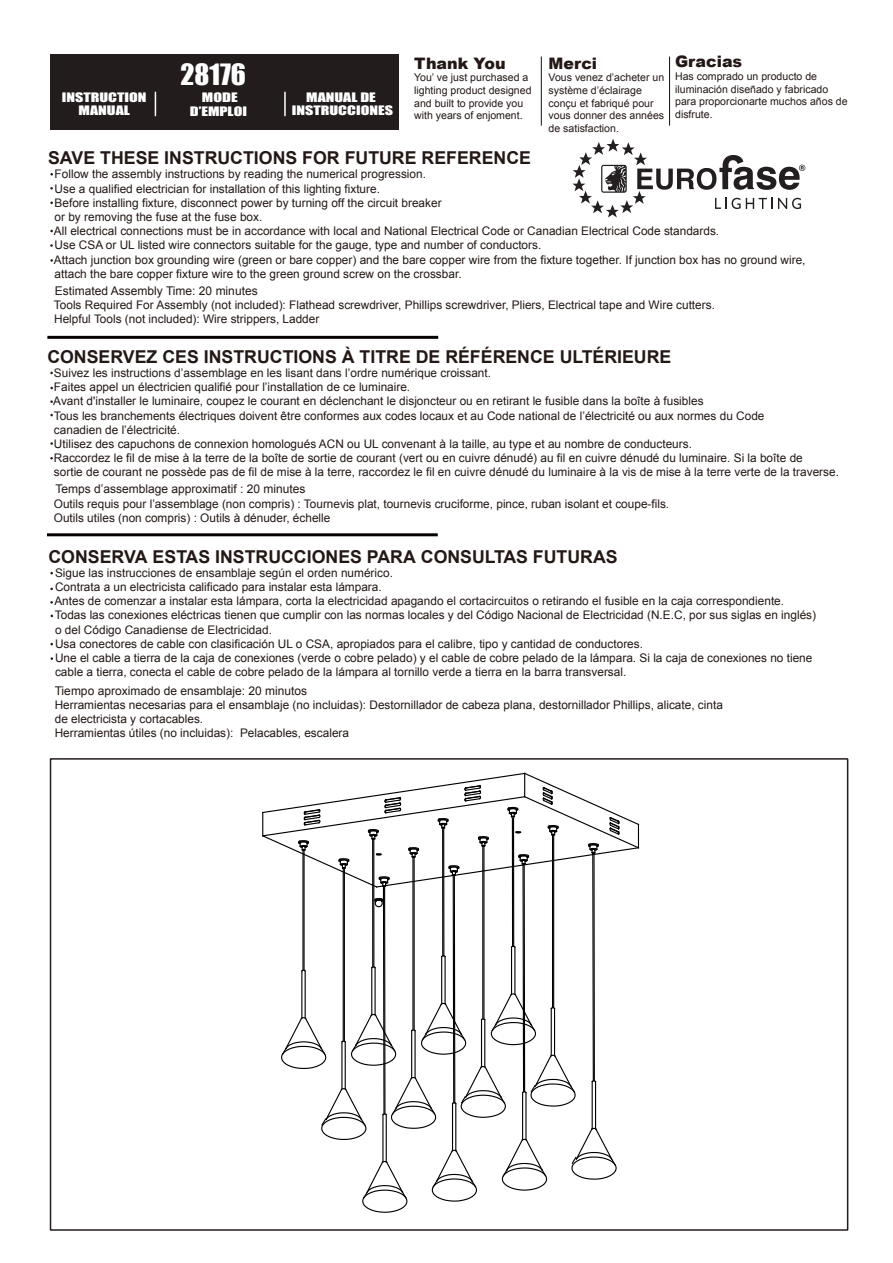
<style>
.page{position:relative;width:893px;height:1263px;background:#fff}
.page>*{position:absolute;margin:0;border:0;box-sizing:border-box;transform-origin:0 0}
.t1{font:27px "Impact";color:#fff}
.t2{font:700 19.95px "Arial";color:#fbfafa;scale:1.82 1}
.t3{font:700 17.7px "Arial";color:#231815}
.t4{font:900 15.9px "Arial";color:#231815}
.t5{font:12px "Arial";color:#231815}
.t6{font:12px/13.5px "Impact";color:#fff;text-align:center;scale:1.34 1}
.t7{font:11.85px/14.2px "Arial";color:#231815}
.t8{font:10.5px/12.6px "Arial";color:#231815}
</style>
<div class="page">
<div style="left:50px;top:758px;width:798px;height:473px;border:2px solid #231c1d"></div>
<hr style="left:47px;top:336px;width:391px;height:3px;background:#080101">
<hr style="left:47px;top:533px;width:391px;height:3px;background:#080101">
<hr style="left:541px;top:57px;width:1px;height:69px;background:#231f20">
<hr style="left:669px;top:57px;width:1px;height:69px;background:#231f20">
<div style="left:50px;top:54px;width:348px;height:76px;background:#231c1d"></div>
<svg style="left:155px;top:92px;width:1px;height:24px"></svg>
<hr style="left:284px;top:92px;width:2px;height:24px;background:#fff">
<svg style="left:572px;top:139px;width:233px;height:78px"></svg>
<svg style="left:262px;top:772px;width:378px;height:441px"></svg>
<hr style="left:592px;top:1082px;width:1px;height:47px;background:#000">
<hr style="left:595px;top:1082px;width:1px;height:47px;background:#000">
<h3 class="t4" style="left:675px;top:50px;width:69px">Gracias</h3>
<p class="t8" style="left:675px;top:70px;width:174px">Has comprado un producto de iluminación diseñado y fabricado para proporcionarte muchos años de disfrute.</p>
<h3 class="t4" style="left:414px;top:52px;width:93px">Thank You</h3>
<p class="t8" style="left:414px;top:72px;width:119px">You’ ve just purchased a lighting product designed and built to provide you with years of enjoment.</p>
<h3 class="t4" style="left:548px;top:52px;width:50px">Merci</h3>
<p class="t8" style="left:548px;top:72px;width:117px">Vous venez d’acheter un système d’éclairage conçu et fabriqué pour vous donner des années de satisfaction.</p>
<h1 class="t1" style="left:181px;top:53px;width:67px">28176</h1>
<p class="t6" style="left:62px;top:90px;width:65px">INSTRUCTION<br>MANUAL</p>
<p class="t6" style="left:190px;top:90px;width:44px;line-height:14.4px">MODE<br>D’EMPLOI</p>
<p class="t6" style="left:292px;top:90px;width:77px">MANUAL DE<br>INSTRUCCIONES</p>
<h2 class="t2" style="left:70px;top:95px;width:137px">INSTUCTIONS</h2>
<h3 class="t3" style="left:48px;top:146px;width:484px">SAVE THESE INSTRUCTIONS FOR FUTURE REFERENCE</h3>
<p class="t7" style="left:54px;top:167px;width:753px">Follow the assembly instructions by reading the numerical progression.<br>Use a qualified electrician for installation of this lighting fixture.<br>Before installing fixture, disconnect power by turning off the circuit breaker<br>or by removing the fuse at the fuse box.<br>All electrical connections must be in accordance with local and National Electrical Code or Canadian Electrical Code standards.<br>Use CSA or UL listed wire connectors suitable for the gauge, type and number of conductors.<br>Attach junction box grounding wire (green or bare copper) and the bare copper wire from the fixture together. If junction box has no ground wire, attach the bare copper fixture wire to the green ground screw on the crossbar.</p>
<p class="t5" style="left:55px;top:283px;width:204px">Estimated Assembly Time: 20 minutes</p>
<p class="t7" style="left:54px;top:298px;width:662px">Tools Required For Assembly (not included): Flathead screwdriver, Phillips screwdriver, Pliers, Electrical tape and Wire cutters.<br>Helpful Tools (not included): Wire strippers, Ladder</p>
<h3 class="t3" style="left:47px;top:345px;width:625px">CONSERVEZ CES INSTRUCTIONS À TITRE DE RÉFÉRENCE ULTÉRIEURE</h3>
<p class="t7" style="left:53px;top:366px;width:787px">Suivez les instructions d’assemblage en les lisant dans l’ordre numérique croissant.<br>Faites appel un électricien qualifié pour l’installation de ce luminaire.<br>Avant d'installer le luminaire, coupez le courant en déclenchant le disjoncteur ou en retirant le fusible dans la boîte à fusibles<br>Tous les branchements électriques doivent être conformes aux codes locaux et au Code national de l’électricité ou aux normes du Code<br>canadien de l’électricité.<br>Utilisez des capuchons de connexion homologués ACN ou UL convenant à la taille, au type et au nombre de conducteurs.<br>Raccordez le fil de mise à la terre de la boîte de sortie de courant (vert ou en cuivre dénudé) au fil en cuivre dénudé du luminaire. Si la boîte de<br>sortie de courant ne possède pas de fil de mise à la terre, raccordez le fil en cuivre dénudé du luminaire à la vis de mise à la terre verte de la traverse.</p>
<p class="t5" style="left:55px;top:481px;width:252px">Temps d’assemblage approximatif : 20 minutes</p>
<p class="t7" style="left:54px;top:496px;width:617px">Outils requis pour l’assemblage (non compris) : Tournevis plat, tournevis cruciforme, pince, ruban isolant et coupe-fils.<br>Outils utiles (non compris) : Outils à dénuder, échelle</p>
<h3 class="t3" style="left:48px;top:545px;width:571px">CONSERVA ESTAS INSTRUCCIONES PARA CONSULTAS FUTURAS</h3>
<p class="t7" style="left:54px;top:566px;width:763px">Sigue las instrucciones de ensamblaje según el orden numérico.<br>Contrata a un electricista calificado para instalar esta lámpara.<br>Antes de comenzar a instalar esta lámpara, corta la electricidad apagando el cortacircuitos o retirando el fusible en la caja correspondiente.<br>Todas las conexiones eléctricas tienen que cumplir con las normas locales y del Código Nacional de Electricidad (N.E.C, por sus siglas en inglés) o del Código Canadiense de Electricidad.<br>Usa conectores de cable con clasificación UL o CSA, apropiados para el calibre, tipo y cantidad de conductores.<br>Une el cable a tierra de la caja de conexiones (verde o cobre pelado) y el cable de cobre pelado de la lámpara. Si la caja de conexiones no tiene cable a tierra, conecta el cable de cobre pelado de la lámpara al tornillo verde a tierra en la barra transversal.</p>
<p class="t5" style="left:55px;top:683px;width:254px">Tiempo aproximado de ensamblaje: 20 minutos</p>
<p class="t7" style="left:55px;top:698px;width:670px">Herramientas necesarias para el ensamblaje (no incluidas): Destornillador de cabeza plana, destornillador Phillips, alicate, cinta de electricista y cortacables.<br>Herramientas útiles (no incluidas): Pelacables, escalera</p>
</div>
